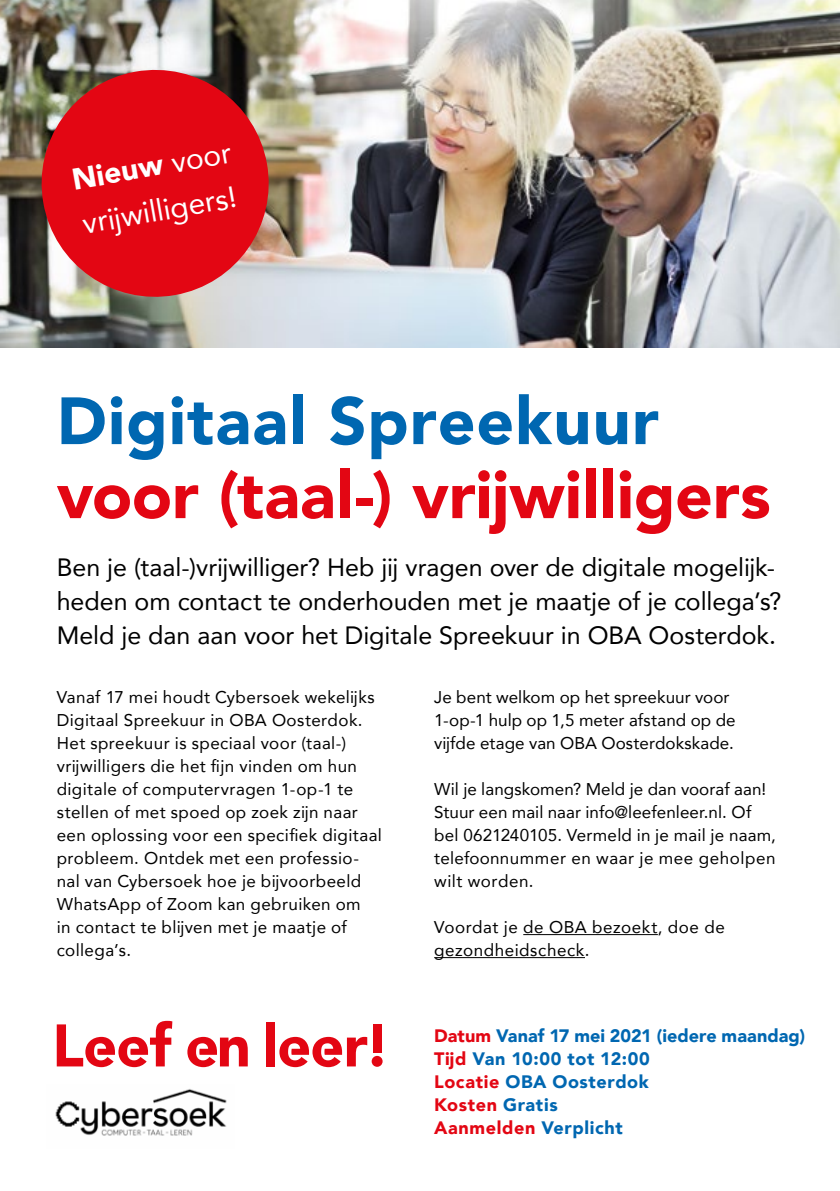
<style>
.page{position:relative;width:840px;height:1191px;background:#fff}
.page>*{position:absolute;margin:0;border:0;box-sizing:border-box;transform-origin:0 0}
.t1{font:900 66px "Avenir";color:#e30613}
.t2{font:900 66px "Avenir";letter-spacing:.02em;color:#0067b1}
.t3{font:30px/45px "Avenir";color:#fff}
.t4{font:25px/34px "Avenir";color:#000}
.t5{font:900 18px/23px "Avenir";letter-spacing:.03em;color:#0067b1}
.t6{font:17px/23px "Avenir";letter-spacing:.025em;color:#000}
.t7{font:17px/23px "Avenir";letter-spacing:.005em;color:#000}
.s1{font-weight:900}
.s2{color:#e30613}
</style>
<div class="page">
<img style="left:0;top:0;width:839px;height:348px">
<hr style="left:523px;top:934px;width:134px;height:1px;background:#000">
<hr style="left:434px;top:957px;width:150px;height:1px;background:#000">
<img style="left:32px;top:61px;width:246px;height:245px">
<svg style="left:57px;top:1020px;width:115px;height:47px"></svg>
<svg style="left:187px;top:1036px;width:60px;height:31px"></svg>
<div style="left:266px;top:1021px;width:8px;height:45px;background:#e30613"></div>
<svg style="left:279px;top:1036px;width:88px;height:31px"></svg>
<div style="left:372px;top:1024px;width:9px;height:28px;background:#e30613"></div>
<div style="left:371px;top:1056px;width:11px;height:10px;background:#e30613;border-radius:50%"></div>
<img style="left:55px;top:1089px;width:172px;height:47px">
<h2 class="t3" style="left:68px;top:157px;width:163px;rotate:-10deg"><span class="s1">Nieuw</span> voor vrij willigers!</h2>
<h1 class="t2" style="left:57px;top:364px;width:603px">Digitaal Spreekuur</h1>
<h1 class="t1" style="left:57px;top:438px;width:715px">voor (taal-) vrijwilligers</h1>
<h3 class="t4" style="left:57px;top:549px;width:725px">Ben je (taal-)vrijwilliger? Heb jij vragen over de digitale mogelijk&shy;heden om contact te onderhouden met je maatje of je collega’s?<br>Meld je dan aan voor het Digitale Spreekuur in OBA Oosterdok.</h3>
<p class="t6" style="left:57px;top:685px;width:326px">Vanaf 17 mei houdt Cybersoek wekelijks Digitaal Spreekuur in OBA Oosterdok.<br>Het spreekuur is speciaal voor (taal-) vrijwilligers die het fijn vinden om hun digitale of computervragen 1-op-1 te stellen of met spoed op zoek zijn naar een oplossing voor een specifiek digitaal probleem. Ontdek met een professio&shy;nal van Cybersoek hoe je bijvoorbeeld WhatsApp of Zoom kan gebruiken om<br>in contact te blijven met je maatje of collega’s.</p>
<p class="t7" style="left:434px;top:685px;width:303px">Je bent welkom op het spreekuur voor<br>1-op-1 hulp op 1,5 meter afstand op de vijfde etage van OBA Oosterdokskade.</p>
<p class="t6" style="left:434px;top:777px;width:343px">Wil je langskomen? Meld je dan vooraf aan!<br>Stuur een mail naar info@leefenleer.nl. Of bel 0621240105. Vermeld in je mail je naam, telefoonnummer en waar je mee geholpen wilt worden.</p>
<p class="t6" style="left:434px;top:915px;width:292px">Voordat je de OBA bezoekt, doe de gezondheidscheck.</p>
<p class="t5" style="left:434px;top:1023px;width:372px"><span class="s2">Datum</span> Vanaf 17 mei 2021 (iedere maandag)<br><span class="s2">Tijd</span> Van 10:00 tot 12:00<br><span class="s2">Locatie</span> OBA Oosterdok<br><span class="s2">Kosten</span> Gratis<br><span class="s2">Aanmelden</span> Verplicht</p>
</div>
